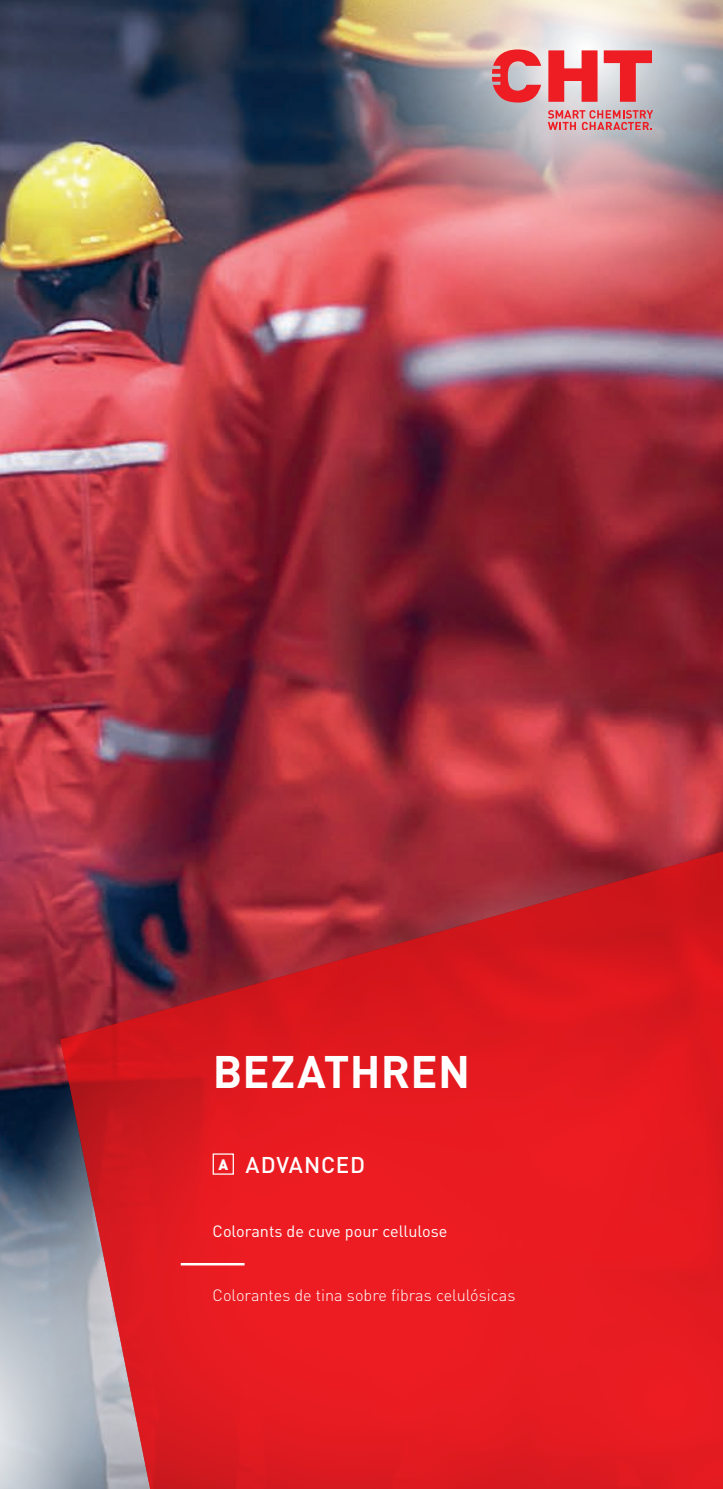
<style>
.page{position:relative;width:723px;height:1489px;background:#fff}
.page>*{position:absolute;margin:0;border:0;box-sizing:border-box;transform-origin:0 0}
.t1{font:700 45px "DIN Pro";letter-spacing:.005em;color:#fff}
.t2{font:500 22.5px "DIN Pro";letter-spacing:.035em;color:#fff}
.t3{font:300 16.25px "DIN Pro";color:#fff}
.t4{font:16.25px "DIN Pro";color:#fff}
.s1{font-weight:900;font-size:15px}
</style>
<div class="page">
<img style="left:0;top:0;width:723px;height:985px">
<img style="left:319px;top:0;width:404px;height:315px">
<svg style="left:0;top:1064px;width:60px;height:85px;background:#2c1f37"></svg>
<svg style="left:0;top:1149px;width:60px;height:339px;background:#99a4b1"></svg>
<svg style="left:60px;top:845px;width:663px;height:643px;background:#d0222a"></svg>
<svg style="left:548px;top:50px;width:49px;height:52px;background:#ec565b"></svg>
<svg style="left:604px;top:50px;width:48px;height:52px;background:#df7b80"></svg>
<svg style="left:548px;top:110px;width:104px;height:20px;background:#d5888e"></svg>
<svg style="left:492px;top:49px;width:49px;height:54px;background:#de7277"></svg>
<div style="left:213px;top:1153px;width:21px;height:21px;border:1px solid #fff"></div>
<hr style="left:181px;top:1262px;width:63px;height:3px;background:#fff">
<h1 class="t1" style="left:213px;top:1040px;width:259px">BEZATHREN</h1>
<h2 class="t2" style="left:218px;top:1149px;width:148px"><span class="s1">A</span> ADVANCED</h2>
<p class="t4" style="left:213px;top:1219px;width:236px">Colorants de cuve pour cellulose</p>
<p class="t3" style="left:213px;top:1283px;width:304px">Colorantes de tina sobre fibras celulósicas</p>
</div>
